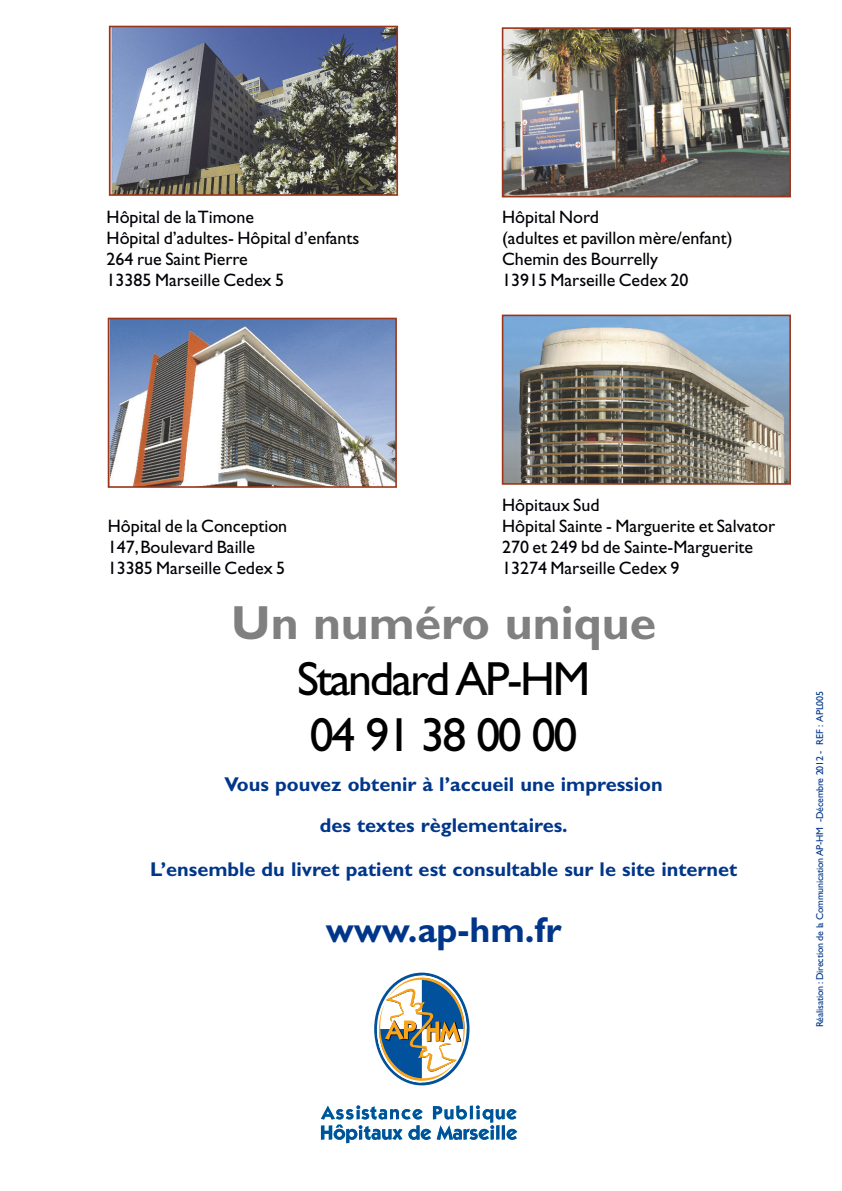
<style>
.page{position:relative;width:842px;height:1191px;background:#fff}
.page>*{position:absolute;margin:0;border:0;box-sizing:border-box;transform-origin:0 0}
.t1{font:48px/56px "Gill Sans";letter-spacing:-.05em;color:#000}
.t2{font:700 48px "Gill Sans";color:#808080}
.t3{font:700 36px "Gill Sans";color:#00368a}
.t4{font:700 20px/40px "Gill Sans";color:#00368a;text-align:center}
.t5{font:18px/21px "Gill Sans";color:#000106}
.t6{font:10px "Gill Sans";letter-spacing:-.025em;color:#00368a}
</style>
<div class="page">
<svg style="left:374px;top:972px;width:95px;height:113px"></svg>
<svg style="left:377px;top:975px;width:90px;height:107px"></svg>
<svg style="left:321px;top:1105px;width:196px;height:38px"></svg>
<img style="left:112px;top:29px;width:283px;height:164px">
<div style="left:109px;top:26px;width:289px;height:170px;border:2px solid #9b3519"></div>
<img style="left:111px;top:321px;width:283px;height:164px">
<div style="left:108px;top:318px;width:289px;height:170px;border:2px solid #9b3519"></div>
<img style="left:505px;top:30px;width:283px;height:164px">
<div style="left:502px;top:27px;width:289px;height:170px;border:2px solid #9b3519"></div>
<img style="left:505px;top:317px;width:283px;height:165px">
<div style="left:502px;top:314px;width:289px;height:171px;border:2px solid #9b3519"></div>
<p class="t5" style="left:107px;top:208px;width:254px">Hôpital de laTimone<br>Hôpital d’adultes- Hôpital d’enfants<br>264 rue Saint Pierre<br>13385 Marseille Cedex 5</p>
<p class="t5" style="left:502px;top:208px;width:232px">Hôpital Nord<br>(adultes et pavillon mère/enfant)<br>Chemin des Bourrelly<br>13915 Marseille Cedex 20</p>
<p class="t5" style="left:108px;top:517px;width:181px">Hôpital de la Conception<br>147,Boulevard Baille<br>13385 Marseille Cedex 5</p>
<p class="t5" style="left:502px;top:496px;width:275px">Hôpitaux Sud<br>Hôpital Sainte - Marguerite et Salvator<br>270 et 249 bd de Sainte-Marguerite<br>13274 Marseille Cedex 9</p>
<h1 class="t2" style="left:231px;top:605px;width:426px">Un numéro unique</h1>
<h1 class="t1" style="left:297px;top:656px;width:295px">Standard AP-HM<br>04 91 38 00 00</h1>
<p class="t4" style="left:225px;top:766px;width:440px">Vous pouvez obtenir à l’accueil une impression des textes règlementaires.</p>
<p class="t4" style="left:150px;top:850px;width:589px">L’ensemble du livret patient est consultable sur le site internet</p>
<h2 class="t3" style="left:326px;top:915px;width:237px">www.ap-hm.fr</h2>
<p class="t6" style="left:816px;top:1027px;width:338px;rotate:-90deg">Réalisation : Direction de la Communication AP-HM -Décembre 2012 - REF : APL005</p>
</div>
